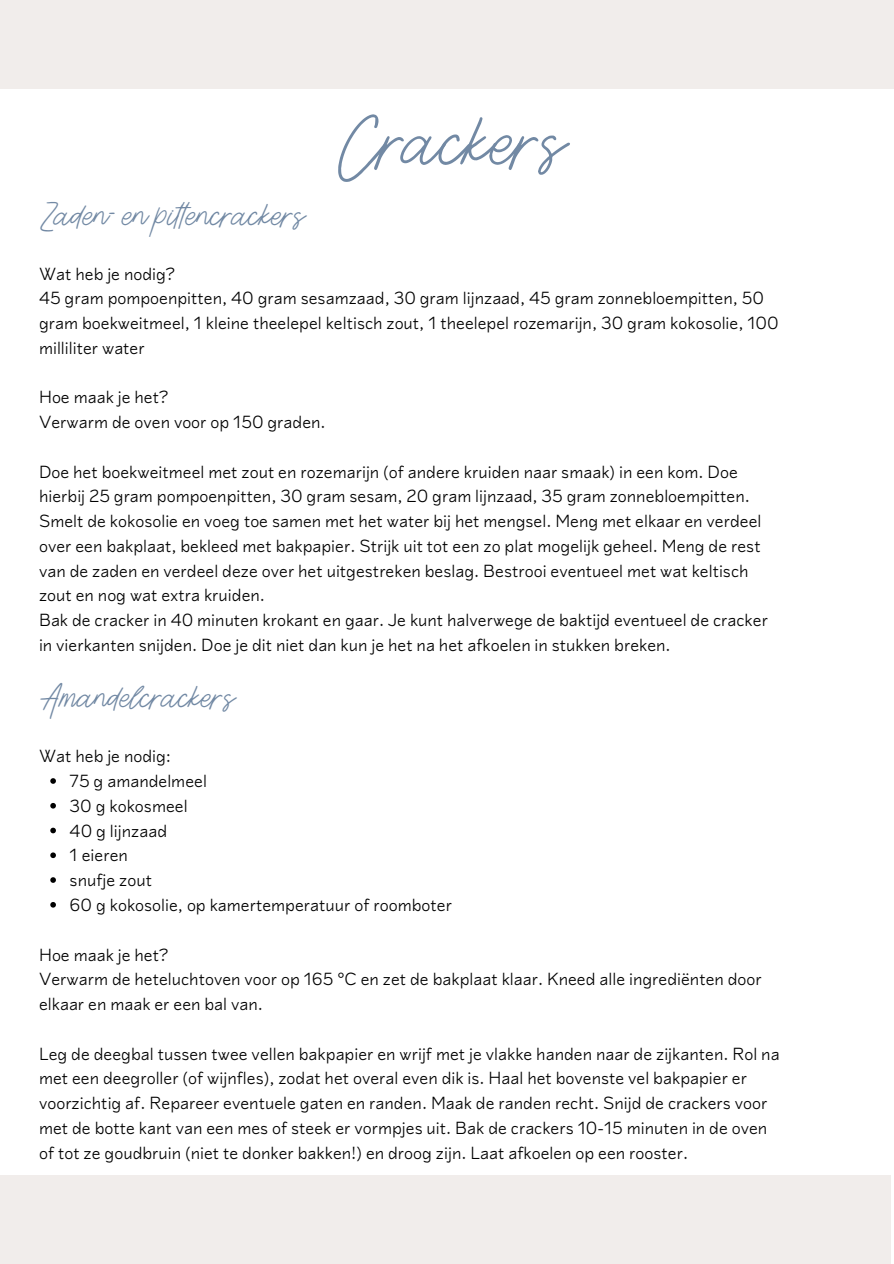
<style>
.page{position:relative;width:894px;height:1264px;background:#fff}
.page>*{position:absolute;margin:0;border:0;box-sizing:border-box;transform-origin:0 0}
.t1{font:60px "Aesthetik Script";color:#7289a4}
.t2{font:27px "Aesthetik Script";color:#7289a4}
.t3{font:300 18px/24.8px "Lyyra Standard";color:#000}
</style>
<div class="page">
<div style="left:0;top:1174px;width:890px;height:89px;background:#f1edeb"></div>
<div style="left:0;top:0;width:893px;height:89px;background:#f1edeb"></div>
<svg style="left:50px;top:778px;width:6px;height:5px"></svg>
<svg style="left:50px;top:803px;width:6px;height:5px"></svg>
<svg style="left:50px;top:827px;width:6px;height:6px"></svg>
<svg style="left:50px;top:852px;width:6px;height:6px"></svg>
<svg style="left:50px;top:877px;width:6px;height:5px"></svg>
<svg style="left:50px;top:902px;width:6px;height:5px"></svg>
<h1 class="t1" style="left:335px;top:121px;width:232px">Crackers</h1>
<h2 class="t2" style="left:39px;top:205px;width:267px">Zaden- en pit encrackers</h2>
<p class="t3" style="left:39px;top:261px;width:137px">Wat heb je nodig?</p>
<p class="t3" style="left:39px;top:286px;width:741px">45 gram pompoenpitten, 40 gram sesamzaad, 30 gram lijnzaad, 45 gram zonnebloempitten, 50 gram boekweitmeel, 1 kleine theelepel keltisch zout, 1 theelepel rozemarijn, 30 gram kokosolie, 100 milliliter water</p>
<p class="t3" style="left:39px;top:385px;width:131px">Hoe maak je het?</p>
<p class="t3" style="left:39px;top:409px;width:288px">Verwarm de oven voor op 150 graden.</p>
<p class="t3" style="left:39px;top:459px;width:723px">Doe het boekweitmeel met zout en rozemarijn (of andere kruiden naar smaak) in een kom. Doe hierbij 25 gram pompoenpitten, 30 gram sesam, 20 gram lijnzaad, 35 gram zonnebloempitten.<br>Smelt de kokosolie en voeg toe samen met het water bij het mengsel. Meng met elkaar en verdeel over een bakplaat, bekleed met bakpapier. Strijk uit tot een zo plat mogelijk geheel. Meng de rest van de zaden en verdeel deze over het uitgestreken beslag. Bestrooi eventueel met wat keltisch zout en nog wat extra kruiden.</p>
<p class="t3" style="left:39px;top:607px;width:730px">Bak de cracker in 40 minuten krokant en gaar. Je kunt halverwege de baktijd eventueel de cracker in vierkanten snijden. Doe je dit niet dan kun je het na het afkoelen in stukken breken.</p>
<h2 class="t2" style="left:39px;top:688px;width:197px">Amandelcrackers</h2>
<p class="t3" style="left:39px;top:744px;width:134px">Wat heb je nodig:</p>
<p class="t3" style="left:70px;top:768px;width:139px">75 g amandelmeel</p>
<p class="t3" style="left:70px;top:793px;width:119px">30 g kokosmeel</p>
<p class="t3" style="left:70px;top:818px;width:99px">40 g lijnzaad</p>
<p class="t3" style="left:70px;top:843px;width:60px">1 eieren</p>
<p class="t3" style="left:70px;top:867px;width:84px">snufje zout</p>
<p class="t3" style="left:70px;top:892px;width:384px">60 g kokosolie, op kamertemperatuur of roomboter</p>
<p class="t3" style="left:39px;top:942px;width:131px">Hoe maak je het?</p>
<p class="t3" style="left:39px;top:966px;width:724px">Verwarm de heteluchtoven voor op 165 °C en zet de bakplaat klaar. Kneed alle ingrediënten door elkaar en maak er een bal van.</p>
<p class="t3" style="left:39px;top:1041px;width:742px">Leg de deegbal tussen twee vellen bakpapier en wrijf met je vlakke handen naar de zijkanten. Rol na met een deegroller (of wijnfles), zodat het overal even dik is. Haal het bovenste vel bakpapier er voorzichtig af. Repareer eventuele gaten en randen. Maak de randen recht. Snijd de crackers voor met de botte kant van een mes of steek er vormpjes uit. Bak de crackers 10-15 minuten in de oven of tot ze goudbruin (niet te donker bakken!) en droog zijn. Laat afkoelen op een rooster.</p>
</div>
